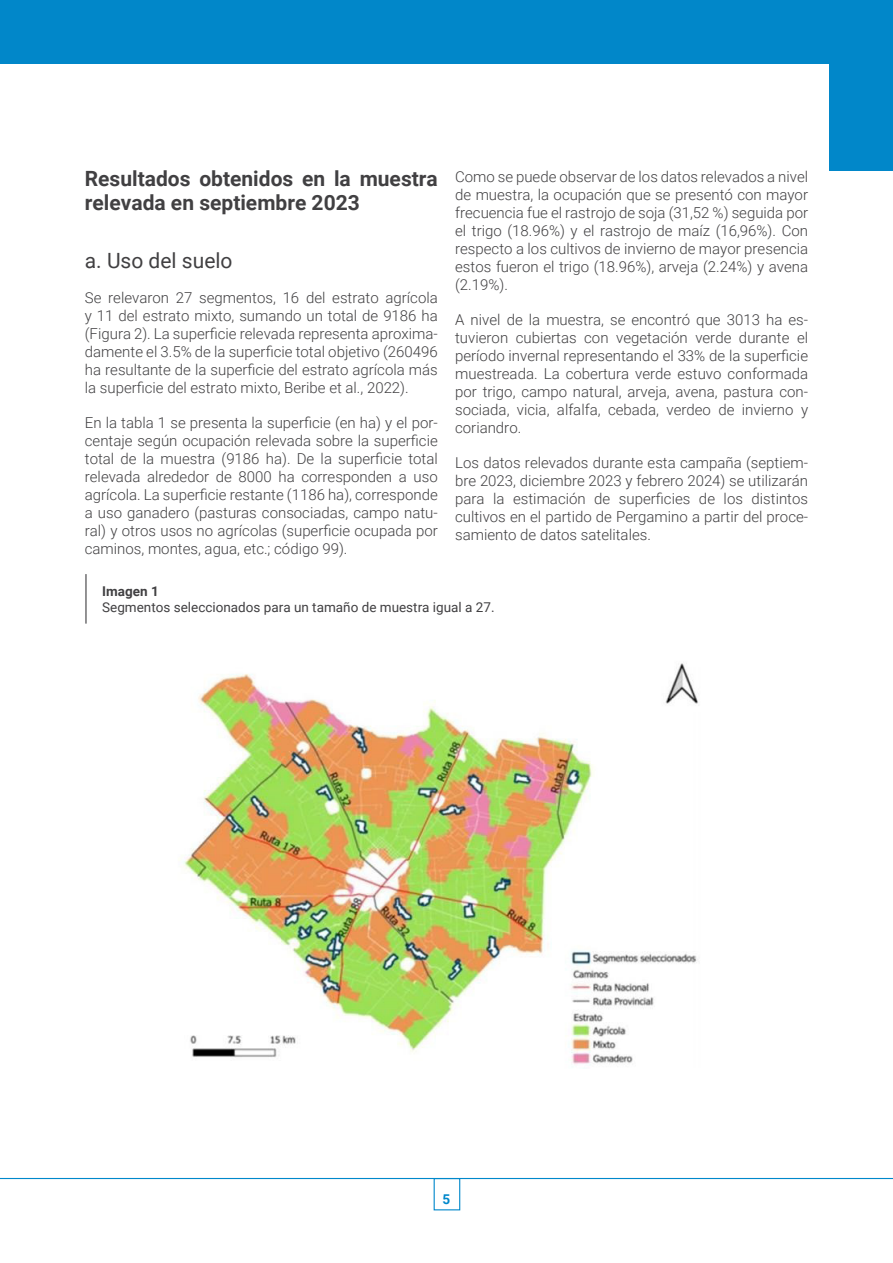
<style>
.page{position:relative;width:893px;height:1263px;background:#fff}
.page>*{position:absolute;margin:0;border:0;box-sizing:border-box;transform-origin:0 0}
.t1{font:700 21px/24px "Roboto";color:#414042}
.t2{font:21px "Roboto";color:#414042}
.t3{font:300 15px/18px "Roboto";color:#414042;text-align:justify}
.t4{font:13.5px "Roboto";color:#414042}
.t5{font:700 13.5px "Roboto";color:#414042}
.t6{font:700 13.5px "Roboto";color:#0088cb}
</style>
<div class="page">
<hr style="left:0;top:1178px;width:893px;height:1px;background:#0088cb">
<div style="left:434px;top:1178px;width:26px;height:32px;border:1px solid #0088cb"></div>
<div style="left:829px;top:2px;width:64px;height:168px;background:#0187c9"></div>
<div style="left:0;top:0;width:893px;height:64px;background:#0187c9"></div>
<hr style="left:85px;top:574px;width:2px;height:50px;background:#414042">
<img style="left:183px;top:663px;width:515px;height:403px">
<h1 class="t1" style="left:85px;top:166px;width:354px">Resultados obtenidos en la muestra relevada en septiembre 2023</h1>
<h1 class="t2" style="left:85px;top:246px;width:149px">a. Uso del suelo</h1>
<p class="t3" style="left:85px;top:288px;width:354px">Se relevaron 27 segmentos, 16 del estrato agrícola y 11 del estrato mixto, sumando un total de 9186 ha (Figura 2). La superficie relevada representa aproxima&shy;damente el 3.5% de la superficie total objetivo (260496 ha resultante de la superficie del estrato agrícola más la superficie del estrato mixto, Beribe et al., 2022).</p>
<p class="t3" style="left:85px;top:413px;width:354px">En la tabla 1 se presenta la superficie (en ha) y el por&shy;centaje según ocupación relevada sobre la superficie total de la muestra (9186 ha). De la superficie total relevada alrededor de 8000 ha corresponden a uso agrícola. La superficie restante (1186 ha), corresponde a uso ganadero (pasturas consociadas, campo natu&shy;ral) y otros usos no agrícolas (superficie ocupada por caminos, montes, agua, etc.; código 99).</p>
<p class="t3" style="left:455px;top:168px;width:354px">Como se puede observar de los datos relevados a nivel de muestra, la ocupación que se presentó con mayor frecuencia fue el rastrojo de soja (31,52 %) seguida por el trigo (18.96%) y el rastrojo de maíz (16,96%). Con respecto a los cultivos de invierno de mayor presencia estos fueron el trigo (18.96%), arveja (2.24%) y avena (2.19%).</p>
<p class="t3" style="left:455px;top:311px;width:354px">A nivel de la muestra, se encontró que 3013 ha es&shy;tuvieron cubiertas con vegetación verde durante el período invernal representando el 33% de la superficie muestreada. La cobertura verde estuvo conformada por trigo, campo natural, arveja, avena, pastura con&shy;sociada, vicia, alfalfa, cebada, verdeo de invierno y coriandro.</p>
<p class="t3" style="left:455px;top:454px;width:354px">Los datos relevados durante esta campaña (septiem&shy;bre 2023, diciembre 2023 y febrero 2024) se utilizarán para la estimación de superficies de los distintos cultivos en el partido de Pergamino a partir del proce&shy;samiento de datos satelitales.</p>
<p class="t5" style="left:102px;top:581px;width:58px">Imagen 1</p>
<p class="t4" style="left:102px;top:598px;width:394px">Segmentos seleccionados para un tamaño de muestra igual a 27.</p>
<p class="t6" style="left:443px;top:1190px;width:9px">5</p>
</div>
